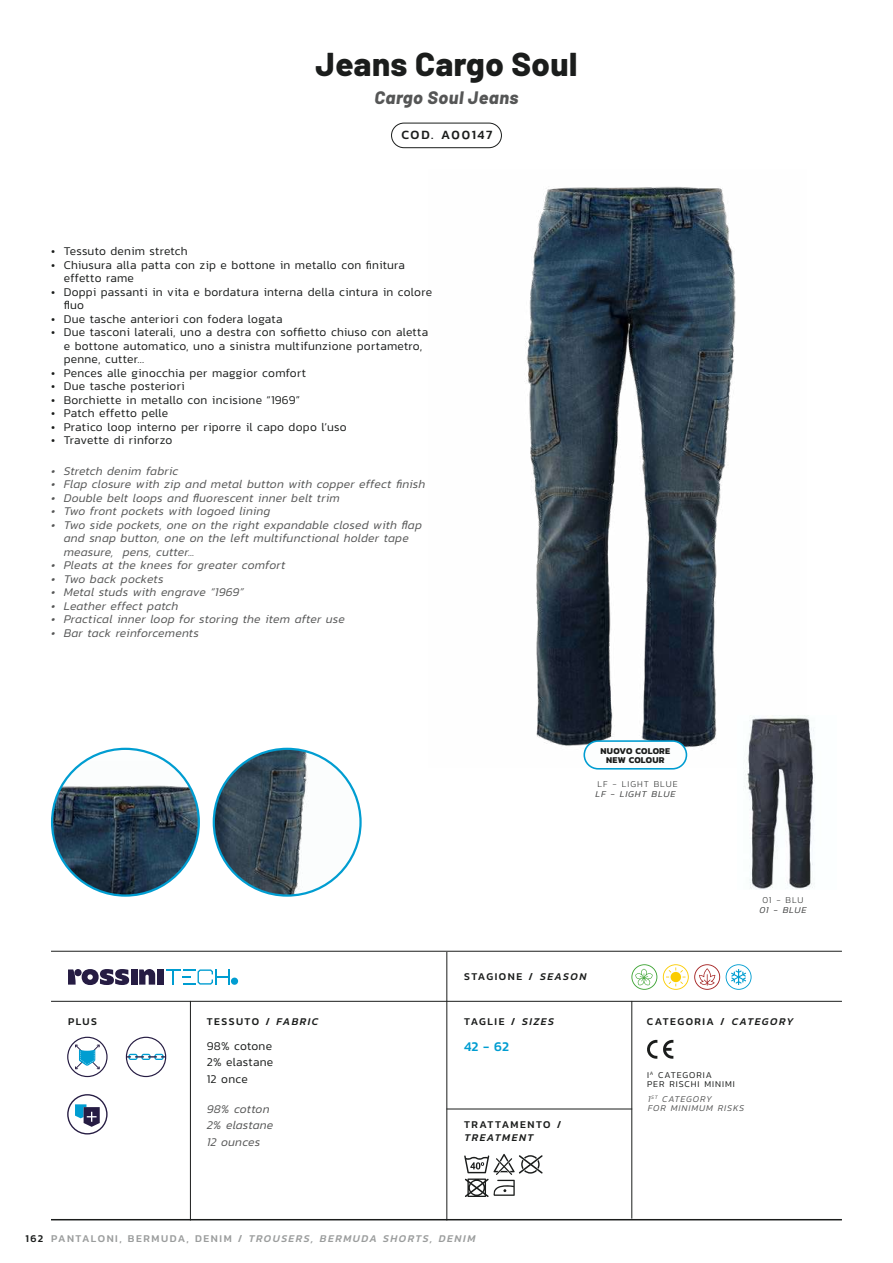
<style>
.page{position:relative;width:893px;height:1263px;background:#fff}
.page>*{position:absolute;margin:0;border:0;box-sizing:border-box;transform-origin:0 0}
.t1{font:800 33px "Barlow";letter-spacing:.015em;color:#1b1d1c}
.t2{font:italic 800 18px "Barlow";letter-spacing:.03em;color:#555656}
.t3{font:500 13.5px "Kanit";color:#009dd1}
.t4{font:500 12.75px "Kanit";letter-spacing:.12em;color:#1b1d1c}
.t5{font:300 12px/13.5px "Kanit";letter-spacing:.015em;color:#1b1d1c}
.t6{font:italic 300 12px/13.5px "Kanit";letter-spacing:.015em;color:#555656}
.t7{font:500 10.5px "Kanit";letter-spacing:.14em;color:#1b1d1c}
.t8{font:italic 500 10.5px "Kanit";letter-spacing:.13em;color:#1b1d1c}
.t9{font:italic 500 10.5px "Kanit";letter-spacing:.14em;color:#9b9d9d}
.t10{font:500 10.5px "Kanit";letter-spacing:.145em;color:#9b9d9d}
.t11{font:italic 300 9px/9px "Kanit";letter-spacing:.1em;color:#555656}
.t12{font:300 9px/9px "Kanit";letter-spacing:.105em;color:#1b1d1c}
.t13{font:700 9px "Kanit";letter-spacing:.025em;color:#1b1d1c}
.t14{font:italic 200 9px "Kanit";letter-spacing:.1em;color:#555656}
.t15{font:200 9px "Kanit";letter-spacing:.105em;color:#1b1d1c}
</style>
<div class="page">
<img style="left:524px;top:186px;width:212px;height:582px">
<svg style="left:166px;top:969px;width:63px;height:15px"></svg>
<div style="left:131px;top:969px;width:6px;height:15px;background:#261c43"></div>
<div style="left:157px;top:969px;width:7px;height:15px;background:#261c43"></div>
<div style="left:231px;top:977px;width:7px;height:8px;background:#009dd1;border-radius:50%"></div>
<svg style="left:82px;top:969px;width:47px;height:16px"></svg>
<div style="left:74px;top:969px;width:8px;height:7px;background:#261c43;border-radius:50%"></div>
<svg style="left:68px;top:969px;width:8px;height:15px"></svg>
<svg style="left:139px;top:969px;width:16px;height:15px"></svg>
<svg style="left:726px;top:964px;width:26px;height:26px"></svg>
<svg style="left:663px;top:964px;width:57px;height:26px"></svg>
<svg style="left:631px;top:964px;width:26px;height:26px"></svg>
<img style="left:214px;top:749px;width:147px;height:146px;border-radius:73px">
<img style="left:52px;top:761px;width:147px;height:133px">
<svg style="left:67px;top:1094px;width:41px;height:40px"></svg>
<svg style="left:67px;top:1037px;width:41px;height:40px"></svg>
<svg style="left:126px;top:1037px;width:40px;height:40px"></svg>
<img style="left:745px;top:715px;width:70px;height:174px">
<div style="left:584px;top:741px;width:102px;height:28px;background:#fcfefe;border-radius:14px"></div>
<div style="left:583px;top:740px;width:104px;height:29px;border:2px solid #009dd1;border-radius:14px"></div>
<div style="left:391px;top:123px;width:111px;height:25px;border:1px solid #1b1d1c;border-radius:12px"></div>
<hr style="left:51px;top:951px;width:791px;height:1px;background:#1b1d1c">
<hr style="left:190px;top:1001px;width:1px;height:219px;background:#1b1d1c">
<hr style="left:51px;top:1001px;width:791px;height:1px;background:#1b1d1c">
<hr style="left:51px;top:1219px;width:791px;height:1px;background:#1b1d1c">
<hr style="left:446px;top:952px;width:1px;height:268px;background:#1b1d1c">
<hr style="left:631px;top:1001px;width:1px;height:217px;background:#1b1d1c">
<hr style="left:446px;top:1108px;width:186px;height:1px;background:#1b1d1c">
<svg style="left:464px;top:1154px;width:79px;height:43px"></svg>
<svg style="left:663px;top:1040px;width:10px;height:19px"></svg>
<svg style="left:647px;top:1040px;width:10px;height:19px"></svg>
<h1 class="t1" style="left:316px;top:39px;width:263px">Jeans Cargo Soul</h1>
<h2 class="t2" style="left:375px;top:84px;width:145px">Cargo Soul Jeans</h2>
<p class="t4" style="left:401px;top:126px;width:92px">COD. A00147</p>
<p class="t5" style="left:51px;top:244px;width:138px">• Tessuto denim stretch</p>
<p class="t5" style="left:64px;top:258px;width:343px;text-indent:-13px">• Chiusura alla patta con zip e bottone in metallo con finitura effetto rame</p>
<p class="t5" style="left:64px;top:285px;width:370px;text-indent:-13px">• Doppi passanti in vita e bordatura interna della cintura in colore fluo</p>
<p class="t5" style="left:51px;top:312px;width:233px">• Due tasche anteriori con fodera logata</p>
<p class="t5" style="left:64px;top:325px;width:366px;text-indent:-13px">• Due tasconi laterali, uno a destra con soffietto chiuso con aletta e bottone automatico, uno a sinistra multifunzione portametro, penne, cutter...</p>
<p class="t5" style="left:51px;top:366px;width:257px">• Pences alle ginocchia per maggior comfort</p>
<p class="t5" style="left:51px;top:379px;width:135px">• Due tasche posteriori</p>
<p class="t5" style="left:51px;top:393px;width:251px">• Borchiette in metallo con incisione “1969”</p>
<p class="t5" style="left:51px;top:406px;width:119px">• Patch effetto pelle</p>
<p class="t5" style="left:51px;top:420px;width:297px">• Pratico loop interno per riporre il capo dopo l’uso</p>
<p class="t5" style="left:51px;top:433px;width:123px">• Travette di rinforzo</p>
<p class="t6" style="left:51px;top:464px;width:129px">• Stretch denim fabric</p>
<p class="t6" style="left:51px;top:477px;width:376px">• Flap closure with zip and metal button with copper effect finish</p>
<p class="t6" style="left:51px;top:491px;width:290px">• Double belt loops and fluorescent inner belt trim</p>
<p class="t6" style="left:51px;top:504px;width:221px">• Two front pockets with logoed lining</p>
<p class="t6" style="left:64px;top:518px;width:360px;text-indent:-13px">• Two side pockets, one on the right expandable closed with flap and snap button, one on the left multifunctional holder tape measure, pens, cutter...</p>
<p class="t6" style="left:51px;top:558px;width:236px">• Pleats at the knees for greater comfort</p>
<p class="t6" style="left:51px;top:572px;width:114px">• Two back pockets</p>
<p class="t6" style="left:51px;top:585px;width:194px">• Metal studs with engrave “1969”</p>
<p class="t6" style="left:51px;top:599px;width:129px">• Leather effect patch</p>
<p class="t6" style="left:51px;top:612px;width:295px">• Practical inner loop for storing the item after use</p>
<p class="t6" style="left:51px;top:626px;width:149px">• Bar tack reinforcements</p>
<p class="t13" style="left:601px;top:744px;width:71px">NUOVO COLORE</p>
<p class="t13" style="left:606px;top:753px;width:60px">NEW COLOUR</p>
<p class="t15" style="left:597px;top:777px;width:82px">LF - LIGHT BLUE</p>
<p class="t14" style="left:595px;top:788px;width:81px">LF - LIGHT BLUE</p>
<p class="t7" style="left:464px;top:969px;width:71px">STAGIONE /</p>
<p class="t8" style="left:540px;top:969px;width:48px">SEASON</p>
<p class="t15" style="left:762px;top:894px;width:43px">01 - BLU</p>
<p class="t14" style="left:759px;top:904px;width:48px">01 - BLUE</p>
<p class="t7" style="left:68px;top:1013px;width:31px">PLUS</p>
<p class="t7" style="left:207px;top:1013px;width:65px">TESSUTO /</p>
<p class="t5" style="left:207px;top:1037px;width:68px;line-height:16.5px;text-align:justify">98% cotone 2% elastane 12 once</p>
<p class="t7" style="left:464px;top:1013px;width:53px">TAGLIE /</p>
<p class="t7" style="left:647px;top:1013px;width:79px">CATEGORIA /</p>
<p class="t8" style="left:276px;top:1014px;width:43px">FABRIC</p>
<p class="t8" style="left:522px;top:1014px;width:33px">SIZES</p>
<p class="t8" style="left:732px;top:1014px;width:63px">CATEGORY</p>
<p class="t3" style="left:464px;top:1036px;width:46px">42 - 62</p>
<p class="t12" style="left:647px;top:1070px;width:89px">I<sup>A</sup> CATEGORIA<br>PER RISCHI MINIMI</p>
<p class="t6" style="left:207px;top:1100px;width:68px;line-height:16.5px">98% cotton<br>2% elastane<br>12 ounces</p>
<p class="t7" style="left:464px;top:1116px;width:99px">TRATTAMENTO /</p>
<p class="t8" style="left:464px;top:1130px;width:70px">TREATMENT</p>
<p class="t11" style="left:648px;top:1094px;width:98px">1<sup>ST</sup> CATEGORY<br>FOR MINIMUM RISKS</p>
<p class="t7" style="left:26px;top:1230px;width:19px">162</p>
<p class="t10" style="left:51px;top:1231px;width:193px">PANTALONI, BERMUDA, DENIM /</p>
<p class="t9" style="left:249px;top:1231px;width:228px">TROUSERS, BERMUDA SHORTS, DENIM</p>
</div>
